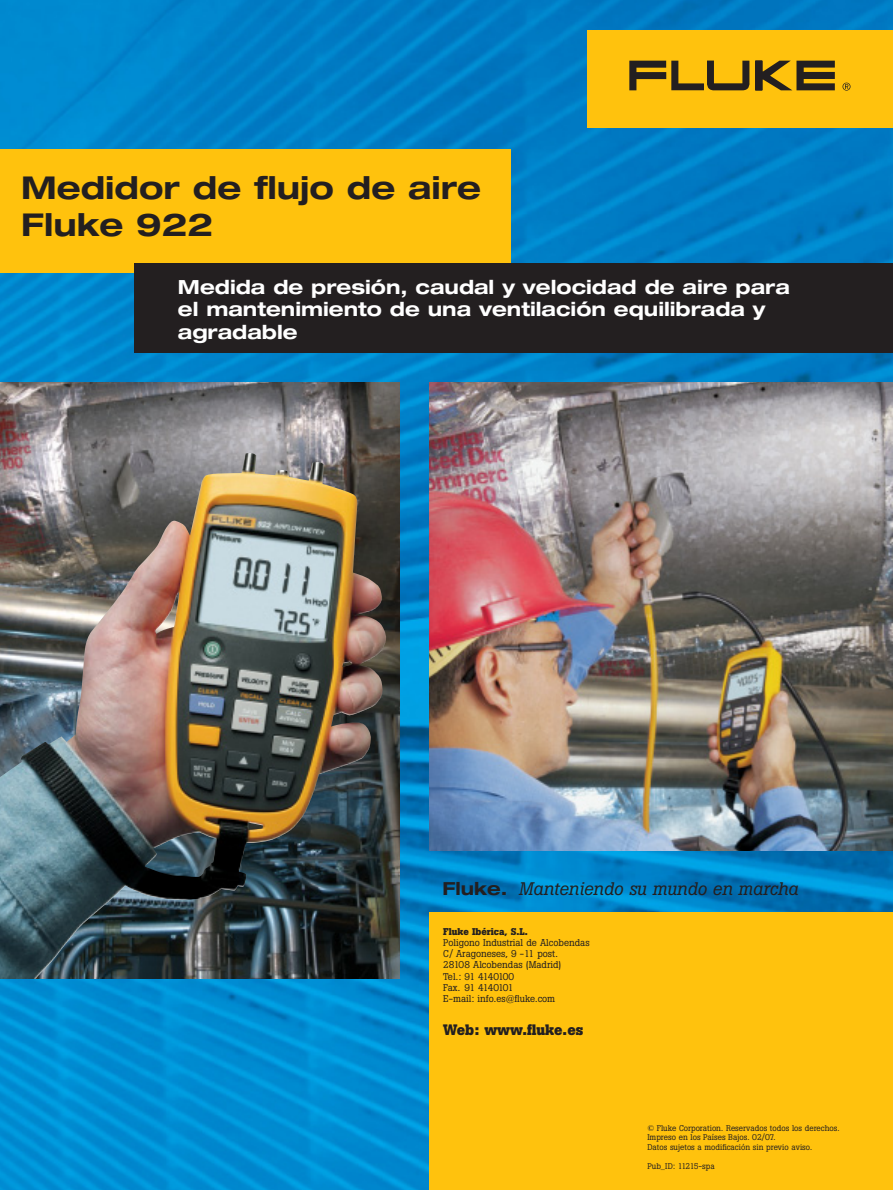
<style>
.page{position:relative;width:893px;height:1190px;background:#fff}
.page>*{position:absolute;margin:0;border:0;box-sizing:border-box;transform-origin:0 0}
.t1{font:700 expanded 31.5px/36px "Helvetica Neue";color:#231f20}
.t2{font:700 expanded 19.5px/22.5px "Helvetica Neue";color:#fff}
.t3{font:italic 18px "Boton";color:#231f20}
.t4{font:700 15px "Boton";color:#231f20}
.t5{font:9.75px/11.2px "Boton";color:#231f20}
.t6{font:700 9.75px "Boton";color:#231f20}
.t7{font:8.25px/9.4px "Boton";color:#231f20}
.s1{font-family:"Helvetica Neue";font-weight:700;font-style:normal;font-stretch:expanded}
</style>
<div class="page">
<img style="left:0;top:0;width:892px;height:1189px">
<div style="left:0;top:149px;width:510px;height:123px;background:#ffc20d"></div>
<div style="left:587px;top:30px;width:305px;height:98px;background:#ffc20d"></div>
<svg style="left:629px;top:61px;width:205px;height:29px"></svg>
<svg style="left:842px;top:83px;width:8px;height:8px"></svg>
<div style="left:429px;top:912px;width:463px;height:277px;background:#ffc20d"></div>
<img style="left:429px;top:383px;width:463px;height:467px">
<div style="left:134px;top:264px;width:758px;height:89px;background:#231f20"></div>
<img style="left:0;top:383px;width:399px;height:595px">
<img style="left:0;top:453px;width:387px;height:525px">
<h1 class="t1" style="left:21px;top:173px;width:461px">Medidor de flujo de aire<br>Fluke 922</h1>
<h2 class="t2" style="left:178px;top:277px;width:613px">Medida de presión, caudal y velocidad de aire para el mantenimiento de una ventilación equilibrada y agradable</h2>
<h3 class="t3" style="left:442px;top:882px;width:357px"><span class="s1">Fluke.</span> Manteniendo su mundo en marcha</h3>
<p class="t6" style="left:443px;top:927px;width:86px">Fluke Ibérica, S.L.</p>
<p class="t5" style="left:443px;top:937px;width:148px">Poligono Industrial de Alcobendas<br>C/ Aragoneses, 9 -11 post.<br>28108 Alcobendas (Madrid)<br>Tel.: 91 4140100<br>Fax. 91 4140101<br>E-mail: info.es@fluke.com</p>
<h3 class="t4" style="left:443px;top:1024px;width:141px">Web: www.fluke.es</h3>
<p class="t7" style="left:647px;top:1124px;width:194px">© Fluke Corporation. Reservados todos los derechos.<br>Impreso en los Países Bajos. 02/07.<br>Datos sujetos a modificación sin previo aviso.</p>
<p class="t7" style="left:647px;top:1161px;width:69px">Pub_ID: 11215-spa</p>
</div>
